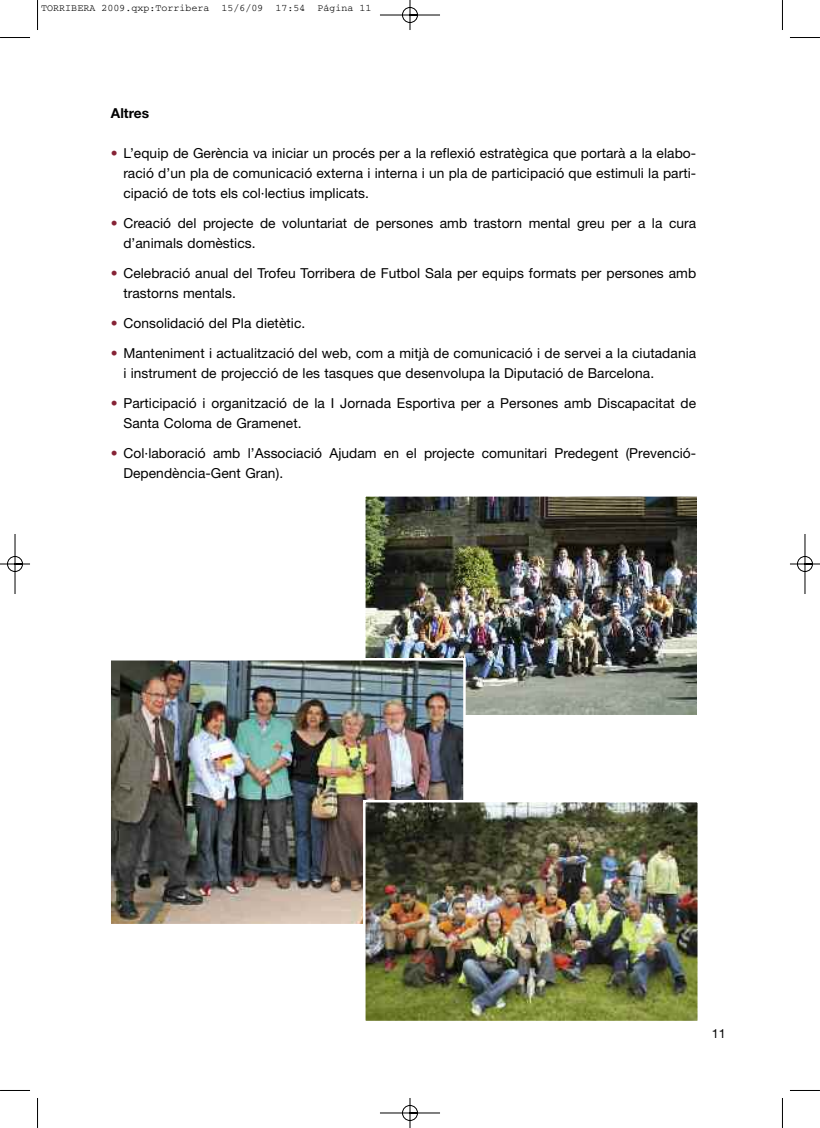
<style>
.page{position:relative;width:820px;height:1128px;background:#fff}
.page>*{position:absolute;margin:0;border:0;box-sizing:border-box;transform-origin:0 0}
.t1{font:13.75px/20px "Helvetica Neue LT Std";letter-spacing:.005em;color:#000}
.t2{font:700 13.75px "Helvetica Neue LT Std";color:#000}
.t3{font:12.5px "Helvetica Neue";color:#000}
.t4{font:10px "Courier";color:#000}
.s1{color:#862336}
</style>
<div class="page">
<img style="left:0;top:0;width:819px;height:1127px">
<p class="t4" style="left:41px;top:5px;width:332px">TORRIBERA 2009.qxp:Torribera 15/6/09 17:54 Página 11</p>
<p class="t2" style="left:111px;top:108px;width:40px">Altres</p>
<p class="t1" style="left:123px;top:145px;width:574px;text-align:justify;text-indent:-12px"><span class="s1">•</span> L’equip de Gerència va iniciar un procés per a la reflexió estratègica que portarà a la elabo&shy;ració d’un pla de comunicació externa i interna i un pla de participació que estimuli la parti&shy;cipació de tots els col·lectius implicats.</p>
<p class="t1" style="left:123px;top:215px;width:574px;text-indent:-12px"><span class="s1">•</span> Creació del projecte de voluntariat de persones amb trastorn mental greu per a la cura d’animals domèstics.</p>
<p class="t1" style="left:123px;top:265px;width:574px;text-indent:-12px"><span class="s1">•</span> Celebració anual del Trofeu Torribera de Futbol Sala per equips formats per persones amb trastorns mentals.</p>
<p class="t1" style="left:111px;top:315px;width:196px"><span class="s1">•</span> Consolidació del Pla dietètic.</p>
<p class="t1" style="left:123px;top:345px;width:574px;text-indent:-12px"><span class="s1">•</span> Manteniment i actualització del web, com a mitjà de comunicació i de servei a la ciutadania i instrument de projecció de les tasques que desenvolupa la Diputació de Barcelona.</p>
<p class="t1" style="left:123px;top:395px;width:574px;text-indent:-12px"><span class="s1">•</span> Participació i organització de la I Jornada Esportiva per a Persones amb Discapacitat de<br>Santa Coloma de Gramenet.</p>
<p class="t1" style="left:123px;top:445px;width:574px;text-indent:-12px"><span class="s1">•</span> Col·laboració amb l’Associació Ajudam en el projecte comunitari Predegent (Prevenció-<br>Dependència-Gent Gran).</p>
<p class="t3" style="left:711px;top:1028px;width:15px">11</p>
</div>
